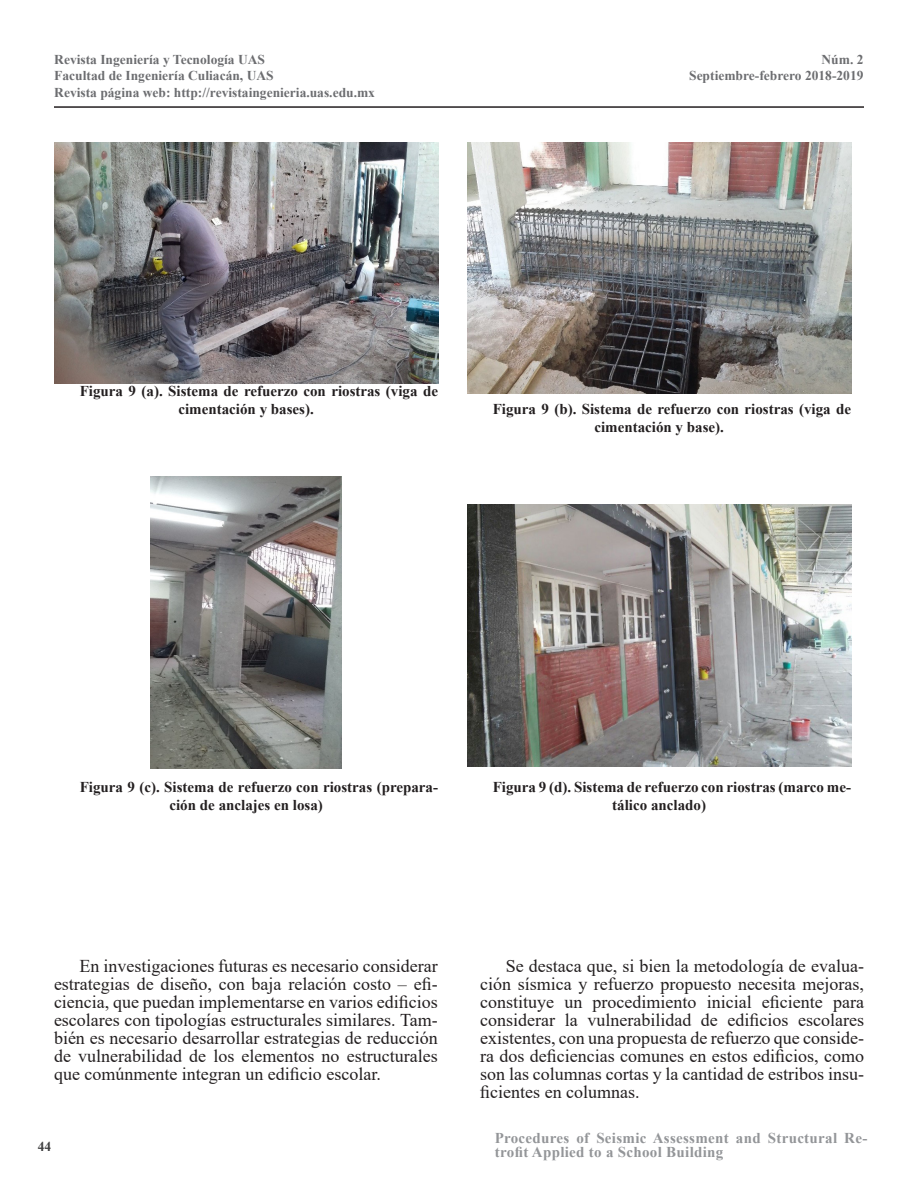
<style>
.page{position:relative;width:918px;height:1188px;background:#fff}
.page>*{position:absolute;margin:0;border:0;box-sizing:border-box;transform-origin:0 0}
.Texto_Rit_uas1{font:18px/18px "Times New Roman";color:#231f20;text-align:justify}
.Tablas{font:700 15px/18px "Times New Roman";color:#231f20}
.t1{font:700 15px/13.5px "Times New Roman";letter-spacing:.02em;color:#939598}
.t2{font:700 13.5px/16.2px "Times New Roman";color:#6c6d70}
.t3{font:700 13.5px "Times New Roman";color:#3e3e3f}
</style>
<div class="page">
<hr style="left:54px;top:106px;width:810px;height:2px;background:#231f20">
<img style="left:54px;top:142px;width:384px;height:242px">
<img style="left:467px;top:142px;width:384px;height:251px">
<img style="left:151px;top:476px;width:191px;height:292px">
<img style="left:467px;top:504px;width:384px;height:262px">
<p class="t2" style="left:54px;top:51px;width:322px">Revista Ingeniería y Tecnología UAS<br>Facultad de Ingeniería Culiacán, UAS<br>Revista página web: http://revistaingenieria.uas.edu.mx</p>
<p class="t2" style="left:689px;top:51px;width:176px;text-align:right">Núm. 2<br>Septiembre-febrero 2018-2019</p>
<p class="Tablas" style="left:178px;top:382px;width:261px;text-indent:-99px">Figura 9 (a). Sistema de refuerzo con riostras (viga de cimentación y bases).</p>
<p class="Tablas" style="left:594px;top:400px;width:258px;text-indent:-102px">Figura 9 (b). Sistema de refuerzo con riostras (viga de cimentación y base).</p>
<p class="Tablas" style="left:170px;top:778px;width:270px;text-indent:-90px">Figura 9 (c). Sistema de refuerzo con riostras (prepara&shy;ción de anclajes en losa)</p>
<p class="Tablas" style="left:612px;top:778px;width:240px;text-indent:-119px">Figura 9 (d). Sistema de refuerzo con riostras (marco me&shy;tálico anclado)</p>
<p class="Texto_Rit_uas1" style="left:54px;top:956px;width:385px;text-indent:26px">En investigaciones futuras es necesario considerar estrategias de diseño, con baja relación costo – efi&shy;ciencia, que puedan implementarse en varios edificios escolares con tipologías estructurales similares. Tam&shy;bién es necesario desarrollar estrategias de reducción de vulnerabilidad de los elementos no estructurales que comúnmente integran un edificio escolar.</p>
<p class="Texto_Rit_uas1" style="left:480px;top:956px;width:385px;text-indent:26px">Se destaca que, si bien la metodología de evalua&shy;ción sísmica y refuerzo propuesto necesita mejoras, constituye un procedimiento inicial eficiente para considerar la vulnerabilidad de edificios escolares existentes, con una propuesta de refuerzo que conside&shy;ra dos deficiencias comunes en estos edificios, como son las columnas cortas y la cantidad de estribos insu&shy;ficientes en columnas.</p>
<p class="t3" style="left:38px;top:1137px;width:15px">44</p>
<p class="t1" style="left:495px;top:1131px;width:374px">Procedures of Seismic Assessment and Structural Re&shy;trofit Applied to a School Building</p>
</div>
